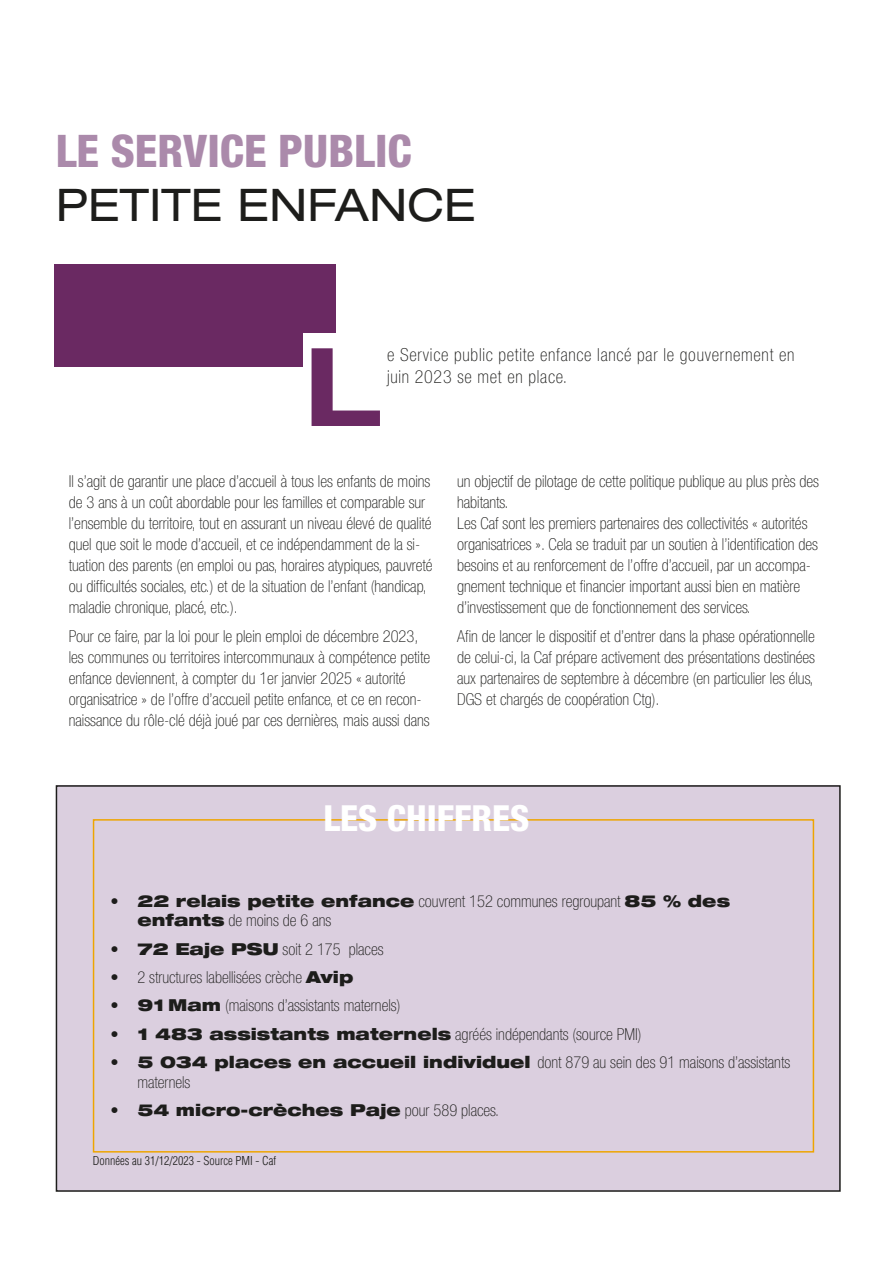
<style>
.page{position:relative;width:893px;height:1263px;background:#fff}
.page>*{position:absolute;margin:0;border:0;box-sizing:border-box;transform-origin:0 0}
.t1{font:700 expanded 108.75px "Helvetica Neue LT Std";color:#6a2962}
.t2{font:800 condensed 45px "Helvetica Neue LT Std";color:#ab8aab}
.t3{font:expanded 45px "Helvetica Neue LT Std";color:#1d1d1b}
.t4{font:800 condensed 36px "Helvetica Neue LT Std";color:#fff}
.t5{font:100 condensed 18px/21.6px "Helvetica Neue LT Std";letter-spacing:.04em;color:#1d1d1b}
.t6{font:100 condensed 16.5px/21px "Helvetica Neue LT Std";color:#1d1d1b}
.t7{font:900 expanded 16.5px "Helvetica Neue LT Std";color:#1d1d1b}
.t8{font:300 condensed 12px "Helvetica LT Std";color:#1d1d1b}
.s1{font-weight:900;font-stretch:expanded}
.s2{font-weight:100;font-stretch:condensed}
</style>
<div class="page">
<div style="left:54px;top:265px;width:282px;height:102px;background:#6a2962"></div>
<div style="left:303px;top:333px;width:512px;height:108px;background:#fff"></div>
<div style="left:56px;top:786px;width:784px;height:405px;background:#dbcfdf"></div>
<div style="left:56px;top:785px;width:785px;height:407px;border:2px solid #1d1d1b"></div>
<div style="left:93px;top:819px;width:721px;height:333px;border:2px solid #eea501"></div>
<h2 class="t2" style="left:56px;top:123px;width:357px">LE SERVICE PUBLIC</h2>
<h2 class="t3" style="left:56px;top:178px;width:422px">PETITE ENFANCE</h2>
<h1 class="t1" style="left:304px;top:319px;width:80px">L</h1>
<p class="t5" style="left:387px;top:344px;width:409px">e Service public petite enfance lancé par le gouvernement en juin 2023 se met en place.</p>
<p class="t6" style="left:69px;top:470px;width:365px">Il s’agit de garantir une place d’accueil à tous les enfants de moins de 3 ans à un coût abordable pour les familles et comparable sur l’ensemble du territoire, tout en assurant un niveau élevé de qualité quel que soit le mode d’accueil, et ce indépendamment de la si&shy;tuation des parents (en emploi ou pas, horaires atypiques, pauvreté ou difficultés sociales, etc.) et de la situation de l’enfant (handicap, maladie chronique, placé, etc.).</p>
<p class="t6" style="left:69px;top:626px;width:363px">Pour ce faire, par la loi pour le plein emploi de décembre 2023, les communes ou territoires intercommunaux à compétence petite enfance deviennent, à compter du 1er janvier 2025 « autorité organisatrice » de l’offre d’accueil petite enfance, et ce en recon&shy;naissance du rôle-clé déjà joué par ces dernières, mais aussi dans</p>
<p class="t6" style="left:457px;top:470px;width:363px">un objectif de pilotage de cette politique publique au plus près des habitants.<br>Les Caf sont les premiers partenaires des collectivités « autorités organisatrices ». Cela se traduit par un soutien à l’identification des besoins et au renforcement de l’offre d’accueil, par un accompa&shy;gnement technique et financier important aussi bien en matière d’investissement que de fonctionnement des services.</p>
<p class="t6" style="left:457px;top:626px;width:359px;text-align:justify">Afin de lancer le dispositif et d’entrer dans la phase opérationnelle de celui-ci, la Caf prépare activement des présentations destinées aux partenaires de septembre à décembre (en particulier les élus, DGS et chargés de coopération Ctg).</p>
<h3 class="t4" style="left:324px;top:796px;width:207px">LES CHIFFRES</h3>
<p class="t6" style="left:137px;top:891px;width:594px;line-height:19.8px;text-indent:-27px"><span class="s1">• 22 relais petite enfance</span> couvrent 152 communes regroupant <span class="s1">85 % des enfants</span> de moins de 6 ans</p>
<p class="t6" style="left:110px;top:938px;width:275px"><span class="s1">• 72 Eaje PSU</span> soit 2 175 places</p>
<p class="t6" style="left:110px;top:966px;width:244px">• 2 structures labellisées crèche <span class="s1">Avip</span></p>
<p class="t6" style="left:110px;top:995px;width:291px"><span class="s1">• 91 Mam</span> (maisons d’assistants maternels)</p>
<p class="t6" style="left:110px;top:1023px;width:533px"><span class="s1">• 1 483 assistants maternels</span> agréés indépendants (source PMI)</p>
<p class="t6" style="left:137px;top:1052px;width:654px;line-height:19.8px;text-indent:-27px"><span class="s1">• 5 034 places en accueil individuel</span> dont 879 au sein des 91 maisons d’assistants maternels</p>
<p class="t7" style="left:110px;top:1099px;width:390px">• 54 micro-crèches Paje <span class="s2">pour 589 places.</span></p>
<p class="t8" style="left:93px;top:1153px;width:185px">Données au 31/12/2023 - Source PMI - Caf</p>
</div>
